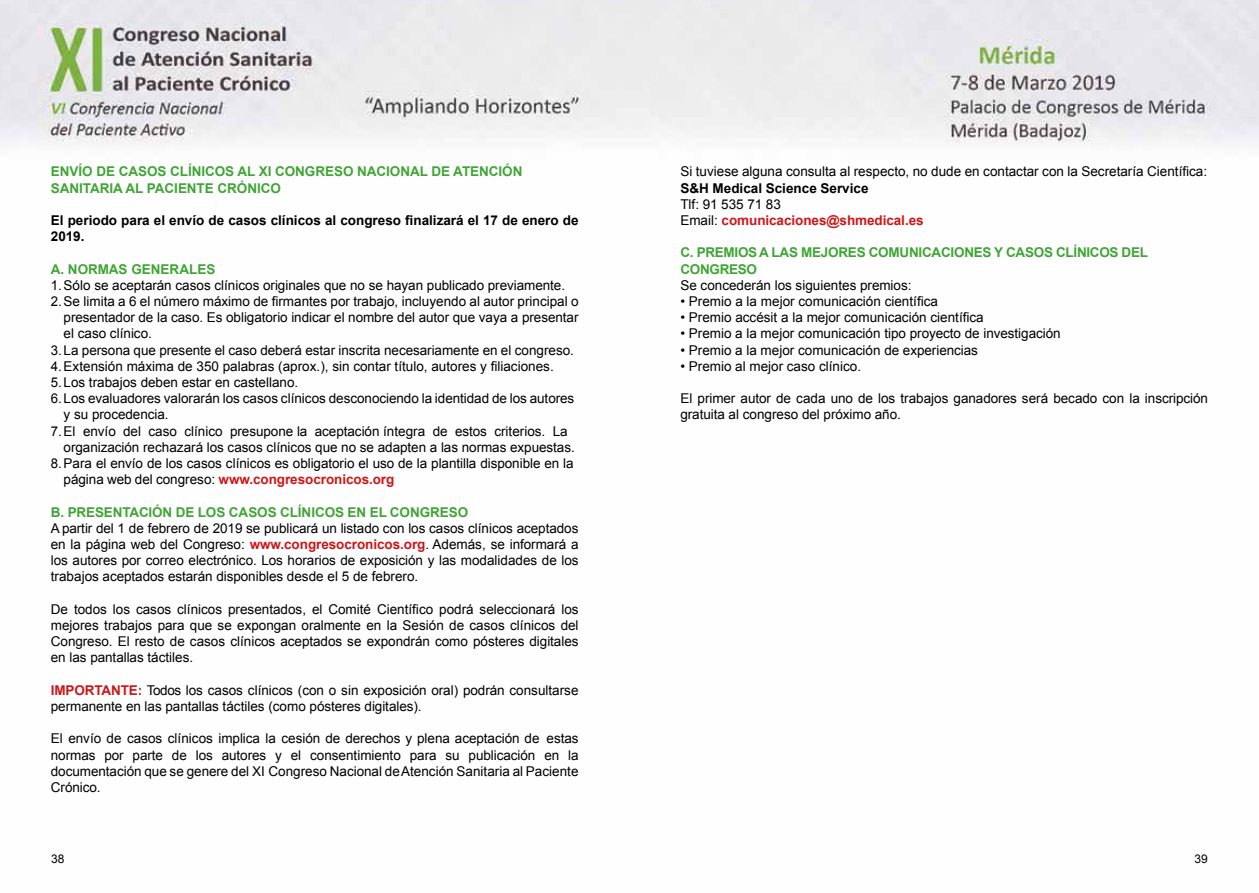
<style>
.page{position:relative;width:1259px;height:893px;background:#fff}
.page>*{position:absolute;margin:0;border:0;box-sizing:border-box;transform-origin:0 0}
.t1{font:13.5px/16.2px "Arial";color:#000;text-align:justify}
.t2{font:700 13.5px/16.2px "Arial";letter-spacing:-.005em;color:#3fa535}
.t3{font:700 13.5px/16.2px "Arial";color:#000}
.t4{font:700 13.5px/16.2px "Arial";letter-spacing:-.005em;color:#cd171a}
.t5{font:12px "Arial";color:#000}
.s1{font-weight:400;color:#000}
.s2{font-weight:700;color:#cd171a}
</style>
<div class="page">
<img style="left:0;top:0;width:1259px;height:144px">
<p class="t2" style="left:51px;top:164px;width:473px">ENVÍO DE CASOS CLÍNICOS AL XI CONGRESO NACIONAL DE ATENCIÓN<br>SANITARIA AL PACIENTE CRÓNICO</p>
<p class="t3" style="left:51px;top:213px;width:529px">El periodo para el envío de casos clínicos al congreso finalizará el 17 de enero de<br>2019.</p>
<p class="t2" style="left:51px;top:261px;width:166px">A. NORMAS GENERALES</p>
<p class="t1" style="left:51px;top:277px;width:516px">1.Sólo se aceptarán casos clínicos originales que no se hayan publicado previamente.</p>
<p class="t1" style="left:51px;top:293px;width:529px">2.Se limita a 6 el número máximo de firmantes por trabajo, incluyendo al autor principal o</p>
<p class="t1" style="left:64px;top:309px;width:516px">presentador de la caso. Es obligatorio indicar el nombre del autor que vaya a presentar</p>
<p class="t1" style="left:64px;top:326px;width:90px">el caso clínico.</p>
<p class="t1" style="left:51px;top:342px;width:524px">3.La persona que presente el caso deberá estar inscrita necesariamente en el congreso.</p>
<p class="t1" style="left:51px;top:358px;width:504px">4.Extensión máxima de 350 palabras (aprox.), sin contar título, autores y filiaciones.</p>
<p class="t1" style="left:51px;top:374px;width:249px">5.Los trabajos deben estar en castellano.</p>
<p class="t1" style="left:51px;top:390px;width:525px">6.Los evaluadores valorarán los casos clínicos desconociendo la identidad de los autores</p>
<p class="t1" style="left:64px;top:407px;width:106px">y su procedencia.</p>
<p class="t1" style="left:51px;top:423px;width:518px">7.El envío del caso clínico presupone la aceptación íntegra de estos criterios. La</p>
<p class="t1" style="left:64px;top:439px;width:512px">organización rechazará los casos clínicos que no se adapten a las normas expuestas.</p>
<p class="t1" style="left:51px;top:455px;width:524px">8.Para el envío de los casos clínicos es obligatorio el uso de la plantilla disponible en la</p>
<p class="t4" style="left:64px;top:472px;width:332px"><span class="s1">página web del congreso:</span> www.congresocronicos.org</p>
<p class="t2" style="left:51px;top:504px;width:419px">B. PRESENTACIÓN DE LOS CASOS CLÍNICOS EN EL CONGRESO</p>
<p class="t1" style="left:51px;top:520px;width:529px">A partir del 1 de febrero de 2019 se publicará un listado con los casos clínicos aceptados en la página web del Congreso: <span class="s2">www.congresocronicos.org</span>. Además, se informará a los autores por correo electrónico. Los horarios de exposición y las modalidades de los trabajos aceptados estarán disponibles desde el 5 de febrero.</p>
<p class="t1" style="left:51px;top:601px;width:529px">De todos los casos clínicos presentados, el Comité Científico podrá seleccionará los mejores trabajos para que se expongan oralmente en la Sesión de casos clínicos del Congreso. El resto de casos clínicos aceptados se expondrán como pósteres digitales en las pantallas táctiles.</p>
<p class="t1" style="left:51px;top:682px;width:529px"><span class="s2">IMPORTANTE:</span> Todos los casos clínicos (con o sin exposición oral) podrán consultarse permanente en las pantallas táctiles (como pósteres digitales).</p>
<p class="t1" style="left:51px;top:731px;width:529px">El envío de casos clínicos implica la cesión de derechos y plena aceptación de estas normas por parte de los autores y el consentimiento para su publicación en la documentación que se genere del XI Congreso Nacional de Atención Sanitaria al Paciente Crónico.</p>
<p class="t1" style="left:680px;top:164px;width:528px">Si tuviese alguna consulta al respecto, no dude en contactar con la Secretaría Científica:</p>
<p class="t3" style="left:680px;top:180px;width:190px">S&amp;H Medical Science Service</p>
<p class="t4" style="left:680px;top:196px;width:245px"><span class="s1">Tlf: 91 535 71 83<br>Email:</span> comunicaciones@shmedical.es</p>
<p class="t2" style="left:680px;top:245px;width:469px">C. PREMIOS A LAS MEJORES COMUNICACIONES Y CASOS CLÍNICOS DEL<br>CONGRESO</p>
<p class="t1" style="left:680px;top:277px;width:232px">Se concederán los siguientes premios:</p>
<p class="t1" style="left:680px;top:293px;width:259px">• Premio a la mejor comunicación científica</p>
<p class="t1" style="left:680px;top:309px;width:305px">• Premio accésit a la mejor comunicación científica</p>
<p class="t1" style="left:680px;top:326px;width:382px">• Premio a la mejor comunicación tipo proyecto de investigación</p>
<p class="t1" style="left:680px;top:342px;width:299px">• Premio a la mejor comunicación de experiencias</p>
<p class="t1" style="left:680px;top:358px;width:182px">• Premio al mejor caso clínico.</p>
<p class="t1" style="left:680px;top:390px;width:529px">El primer autor de cada uno de los trabajos ganadores será becado con la inscripción gratuita al congreso del próximo año.</p>
<p class="t5" style="left:51px;top:851px;width:15px">38</p>
<p class="t5" style="left:1194px;top:851px;width:15px">39</p>
</div>
